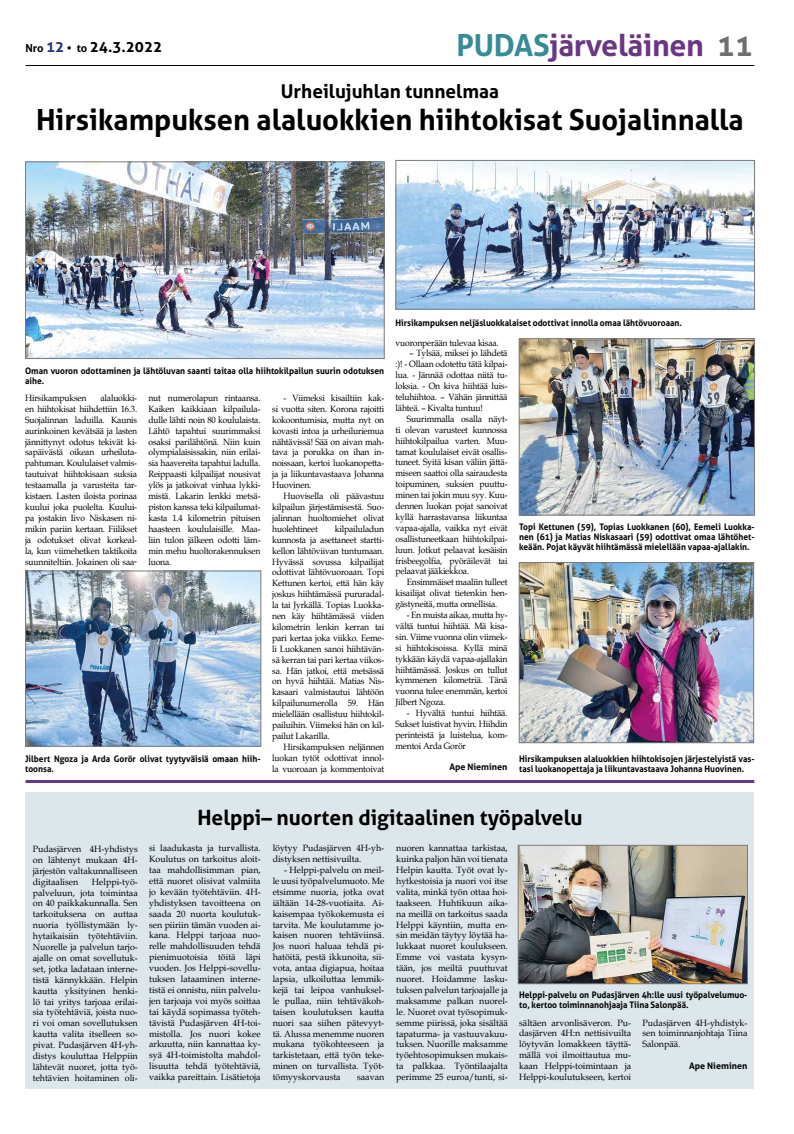
<style>
.page{position:relative;width:794px;height:1134px;background:#fff}
.page>*{position:absolute;margin:0;border:0;box-sizing:border-box;transform-origin:0 0}
.t1{font:700 30.3px "Aller";letter-spacing:-.01em;color:#6a3784}
.t2{font:700 29px "Aller";color:#000}
.t3{font:700 21px "Aller";color:#000}
.t4{font:700 19px "Aller";color:#000}
.t5{font:700 15.2px "Aller";color:#000}
.t6{font:9.1px/10.9px "Book Antiqua";letter-spacing:-.02em;color:#000;text-align:justify;scale:.94 1}
.t7{font:9.1px/10.9px "Book Antiqua";letter-spacing:-.02em;color:#000;text-align:justify}
.t8{font:9.1px/10.9px "Book Antiqua";color:#000}
.t9{font:700 9px/10px "Aller";color:#000;scale:.94 1}
.t10{font:700 9px "Aller";color:#000}
.s1{font-size:11.1px}
.s2{color:#283583}
.s3{color:#368b97}
.s4{font-size:30px;color:#706f6f}
</style>
<div class="page">
<hr style="left:26px;top:65px;width:728px;height:1px;background:#000">
<img style="left:521px;top:340px;width:232px;height:173px">
<div style="left:519px;top:338px;width:236px;height:177px;border:1px solid #7c7b7b"></div>
<img style="left:521px;top:564px;width:231px;height:177px">
<div style="left:519px;top:562px;width:235px;height:181px;border:1px solid #7c7b7b"></div>
<img style="left:397px;top:162px;width:356px;height:145px">
<div style="left:395px;top:160px;width:360px;height:149px;border:1px solid #7c7b7b"></div>
<img style="left:27px;top:164px;width:355px;height:193px">
<div style="left:25px;top:162px;width:359px;height:197px;border:1px solid #7c7b7b"></div>
<img style="left:27px;top:573px;width:232px;height:171px">
<div style="left:25px;top:571px;width:236px;height:175px;border:1px solid #7c7b7b"></div>
<hr style="left:26px;top:780px;width:728px;height:3px;background:#6a3784">
<div style="left:25px;top:792px;width:729px;height:297px;background:#dde6ea"></div>
<img style="left:520px;top:847px;width:225px;height:135px">
<div style="left:518px;top:845px;width:229px;height:139px;border:1px solid #7c7b7b"></div>
<h3 class="t5" style="left:26px;top:38px;width:138px"><span class="s1">Nro</span> <span class="s2">12</span> <span class="s1">• to</span> 24.3.2022</h3>
<h1 class="t1" style="left:456px;top:27px;width:298px"><span class="s3">PUDAS</span>järveläinen <span class="s4">11</span></h1>
<h3 class="t4" style="left:281px;top:80px;width:220px">Urheilujuhlan tunnelmaa</h3>
<h2 class="t2" style="left:36px;top:102px;width:709px">Hirsikampuksen alaluokkien hiihtokisat Suojalinnalla</h2>
<p class="t9" style="left:395px;top:318px;width:306px">Hirsikampuksen neljäsluokkalaiset odottivat innolla omaa lähtövuoroaan.</p>
<p class="t6" style="left:395px;top:337px;width:111px">vuoronperään tulevaa kisaa.</p>
<p class="t6" style="left:395px;top:348px;width:121px;text-indent:14px">– Tylsää, miksei jo lähdetä :)! - Ollaan odotettu tätä kilpai&shy;lua. - Jännää odottaa niitä tu&shy;loksia. - On kiva hiihtää luis&shy;teluhiihtoa. – Vähän jännittää lähteä. – Kivalta tuntuu!</p>
<p class="t6" style="left:395px;top:413px;width:121px;text-indent:11px">Suurimmalla osalla näyt&shy;ti olevan varusteet kunnossa hiihtokilpailua varten. Muu&shy;tamat koululaiset eivät osallis&shy;tuneet. Syitä kisan väliin jättä&shy;miseen saattoi olla sairaudesta toipuminen, suksien puuttu&shy;minen tai jokin muu syy. Kuu&shy;dennen luokan pojat sanoivat kyllä harrastavansa liikuntaa vapaa-ajalla, vaikka nyt eivät osallistuneetkaan hiihtokilpai&shy;luun. Jotkut pelaavat kesäisin frisbeegolfia, pyöräilevät tai pelaavat jääkiekkoa.</p>
<p class="t6" style="left:395px;top:577px;width:121px;text-indent:11px">Ensimmäiset maaliin tulleet kisailijat olivat tietenkin hen&shy;gästyneitä, mutta onnellisia.</p>
<p class="t6" style="left:395px;top:609px;width:121px;text-indent:11px">- En muista aikaa, mutta hy&shy;vältä tuntui hiihtää. Mä kisa&shy;sin. Viime vuonna olin viimek&shy;si hiihtokisoissa. Kyllä minä tykkään käydä vapaa-ajallakin hiihtämässä. Joskus on tullut kymmenen kilometriä. Tänä vuonna tulee enemmän, kertoi Jilbert Ngoza.</p>
<p class="t6" style="left:395px;top:707px;width:121px;text-indent:11px">- Hyvältä tuntui hiihtää.<br>Sukset luistivat hyvin. Hiihdin perinteistä ja luistelua, kom&shy;mentoi Arda Gorör</p>
<p class="t10" style="left:449px;top:761px;width:60px">Ape Nieminen</p>
<p class="t9" style="left:25px;top:365px;width:383px">Oman vuoron odottaminen ja lähtöluvan saanti taitaa olla hiihtokilpailun suurin odotuksen aihe.</p>
<p class="t6" style="left:25px;top:392px;width:121px;text-indent:75px">alaluokki&shy;en hiihtokisat hiihdettiin 16.3.<br>Suojalinnan laduilla. Kaunis aurinkoinen kevätsää ja lasten jännittynyt odotus tekivät ki&shy;sapäivästä oikean urheiluta&shy;pahtuman. Koululaiset valmis&shy;tautuivat hiihtokisaan suksia testaamalla ja varusteita tar&shy;kistaen. Lasten iloista porinaa kuului joka puolelta. Kuului&shy;pa jostakin Iivo Niskasen ni&shy;mikin pariin kertaan. Fiilikset ja odotukset olivat korkeal&shy;la, kun viimehetken taktikoita suunniteltiin. Jokainen oli saa-</p>
<p class="t6" style="left:148px;top:392px;width:121px">nut numerolapun rintaansa.<br>Kaiken kaikkiaan kilpailula&shy;dulle lähti noin 80 koululaista.<br>Lähtö tapahtui suurimmaksi osaksi parilähtönä. Niin kuin olympialaisissakin, niin erilai&shy;sia haavereita tapahtui ladulla.<br>Reippaasti kilpailijat nousivat ylös ja jatkoivat vinhaa lykki&shy;mistä. Lakarin lenkki metsä&shy;piston kanssa teki kilpailumat&shy;kasta 1.4 kilometrin pituisen haasteen koululaisille. Maa&shy;liin tulon jälkeen odotti läm&shy;min mehu huoltorakennuksen luona.</p>
<p class="t6" style="left:272px;top:392px;width:121px;text-indent:11px">- Viimeksi kisailtiin kak&shy;si vuotta siten. Korona rajoitti kokoontumisia, mutta nyt on kovasti intoa ja urheiluriemua nähtävissä! Sää on aivan mah&shy;tava ja porukka on ihan in&shy;noissaan, kertoi luokanopetta&shy;ja ja liikuntavastaava Johanna Huovinen.</p>
<p class="t6" style="left:25px;top:392px;width:67px">Hirsikampuksen</p>
<p class="t6" style="left:272px;top:490px;width:121px;text-indent:11px">Huovisella oli päävastuu kilpailun järjestämisestä. Suo&shy;jalinnan huoltomiehet olivat huolehtineet</p>
<p class="t9" style="left:519px;top:521px;width:252px;text-align:justify">Topi Kettunen (59), Topias Luokkanen (60), Eemeli Luokka&shy;nen (61) ja Matias Niskasaari (59) odottivat omaa lähtöhet&shy;keään. Pojat käyvät hiihtämässä mielellään vapaa-ajallakin.</p>
<p class="t6" style="left:272px;top:523px;width:121px;text-indent:63px">kilpailuladun kunnosta ja asettaneet startti&shy;kellon lähtöviivan tuntumaan.<br>Hyvässä sovussa kilpailijat odottivat lähtövuoroaan. Topi Kettunen kertoi, että hän käy joskus hiihtämässä pururadal&shy;la tai Jyrkällä. Topias Luokka&shy;nen käy hiihtämässä viiden kilometrin lenkin kerran tai pari kertaa joka viikko. Eeme&shy;li Luokkanen sanoi hiihtävän&shy;sä kerran tai pari kertaa viikos&shy;sa. Hän jatkoi, että metsässä on hyvä hiihtää. Matias Nis&shy;kasaari valmistautui lähtöön kilpailunumerolla 59. Hän mielellään osallistuu hiihtokil&shy;pailuihin. Viimeksi hän on kil&shy;pailut Lakarilla.</p>
<p class="t6" style="left:272px;top:741px;width:121px;text-indent:11px">Hirsikampuksen neljännen luokan tytöt odottivat innol&shy;la vuoroaan ja kommentoivat</p>
<p class="t9" style="left:519px;top:754px;width:252px">Hirsikampuksen alaluokkien hiihtokisojen järjestelyistä vas&shy;tasi luokanopettaja ja liikuntavastaava Johanna Huovinen.</p>
<p class="t9" style="left:25px;top:754px;width:252px">Jilbert Ngoza ja Arda Gorör olivat tyytyväisiä omaan hiih&shy;toonsa.</p>
<h3 class="t3" style="left:197px;top:805px;width:387px">Helppi– nuorten digitaalinen työpalvelu</h3>
<p class="t7" style="left:33px;top:843px;width:106px">Pudasjärven 4H-yhdistys on lähtenyt mukaan 4H&shy;järjestön valtakunnalliseen digitaalisen</p>
<p class="t7" style="left:149px;top:842px;width:113px">si laadukasta ja turvallista.<br>Koulutus on tarkoitus aloit&shy;taa mahdollisimman pian, että nuoret olisivat valmiita jo kevään työtehtäviin. 4H&shy;yhdistyksen tavoitteena on saada 20 nuorta koulutuk&shy;sen piiriin tämän vuoden ai&shy;kana. Helppi tarjoaa nuo&shy;relle mahdollisuuden tehdä pienimuotoisia töitä läpi vuoden. Jos Helppi-sovellu&shy;tuksen lataaminen interne&shy;tistä ei onnistu, niin palvelu&shy;jen tarjoaja voi myös soittaa tai käydä sopimassa työteh&shy;tävistä Pudasjärven 4H-toi&shy;mistolla. Jos nuori kokee arkuutta, niin kannattaa ky&shy;syä 4H-toimistolta mahdol&shy;lisuutta tehdä työtehtäviä, vaikka pareittain. Lisätietoja</p>
<p class="t8" style="left:273px;top:842px;width:113px">löytyy Pudasjärven 4H-yh&shy;distyksen nettisivuilta.</p>
<p class="t7" style="left:396px;top:842px;width:113px">nuoren kannattaa tarkistaa, kuinka paljon hän voi tienata Helpin kautta. Työt ovat ly&shy;hytkestoisia ja nuori voi itse valita, minkä työn ottaa hoi&shy;taakseen. Huhtikuun aika&shy;na meillä on tarkoitus saada Helppi käyntiin, mutta en&shy;sin meidän täytyy löytää ha&shy;lukkaat nuoret koulukseen.<br>Emme voi vastata kysyn&shy;tään, jos meiltä puuttuvat nuoret. Hoidamme lasku&shy;tuksen palvelun tarjoajalle ja maksamme palkan nuorel&shy;le. Nuoret ovat työsopimuk&shy;semme piirissä, joka sisältää tapaturma- ja vastuuvakuu&shy;tuksen. Nuorille maksamme työehtosopimuksen mukais&shy;ta palkkaa. Työntilaajalta perimme 25 euroa/tunti, si-</p>
<p class="t7" style="left:273px;top:864px;width:113px;text-indent:11px">- Helppi-palvelu on meil&shy;le uusi työpalvelumuoto. Me etsimme nuoria, jotka ovat iältään 14-28-vuotiaita. Ai&shy;kaisempaa työkokemusta ei tarvita. Me koulutamme jo&shy;kaisen nuoren tehtäviinsä.<br>Jos nuori haluaa tehdä pi&shy;hatöitä, pestä ikkunoita, sii&shy;vota, antaa digiapua, hoitaa lapsia, ulkoiluttaa lemmik&shy;kejä tai leipoa vanhuksel&shy;le pullaa, niin tehtäväkoh&shy;taisen koulutuksen kautta nuori saa siihen pätevyyt&shy;tä. Alussa menemme nuoren mukana työkohteeseen ja tarkistetaan, että työn teke&shy;minen on turvallista. Työt&shy;tömyyskorvausta</p>
<p class="t7" style="left:33px;top:876px;width:106px;text-indent:59px">Helppi-työ&shy;palveluun, jota toimintaa on 40 paikkakunnalla. Sen tarkoituksena on auttaa nuoria työllistymään ly&shy;hytaikaisiin työtehtäviin.<br>Nuorelle ja palvelun tarjo&shy;ajalle on omat sovellutuk&shy;set, jotka ladataan interne&shy;tistä kännykkään. Helpin kautta yksityinen henki&shy;lö tai yritys tarjoaa erilai&shy;sia työtehtäviä, joista nuo&shy;ri voi oman sovellutuksen kautta valita itselleen so&shy;pivat. Pudasjärven 4H-yh&shy;distys kouluttaa Helppiin lähtevät nuoret, jotta työ&shy;tehtävien hoitaminen oli-</p>
<p class="t9" style="left:519px;top:990px;width:244px">Helppi-palvelu on Pudasjärven 4h:lle uusi työpalvelumuo&shy;to, kertoo toiminnanohjaaja Tiina Salonpää.</p>
<p class="t7" style="left:519px;top:1017px;width:113px">sältäen arvonlisäveron. Pu&shy;dasjärven 4H:n nettisivuilta löytyvän lomakkeen täyttä&shy;mällä voi ilmoittautua mu&shy;kaan Helppi-toimintaan ja Helppi-koulutukseen, kertoi</p>
<p class="t7" style="left:642px;top:1017px;width:106px">Pudasjärven 4H-yhdistyk&shy;sen toiminnanjohtaja Tiina Salonpää.</p>
<p class="t10" style="left:689px;top:1060px;width:60px">Ape Nieminen</p>
<p class="t7" style="left:357px;top:1071px;width:29px">saavan</p>
</div>
